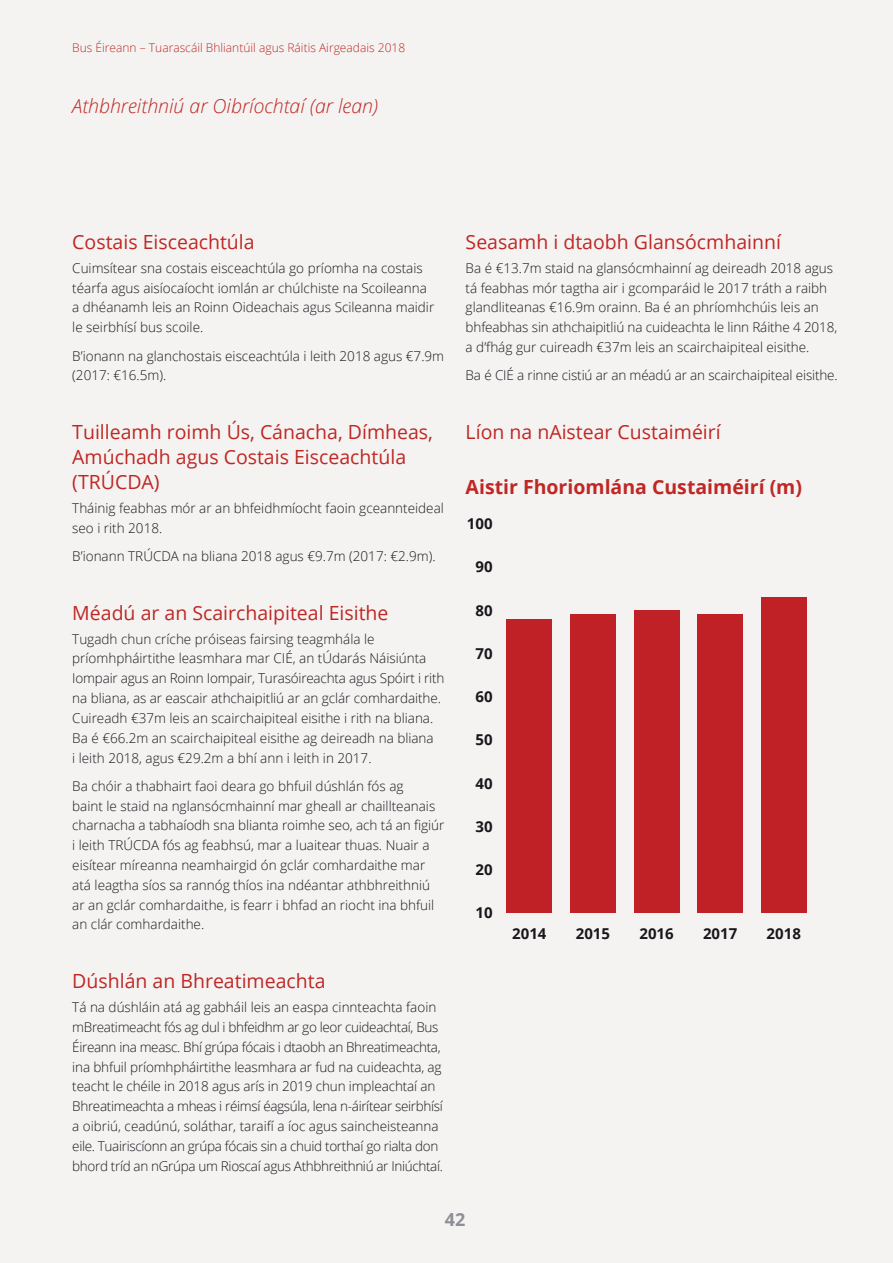
<style>
.page{position:relative;width:893px;height:1263px;background:#f4f3f2}
.page>*{position:absolute;margin:0;border:0;box-sizing:border-box;transform-origin:0 0}
.t1{font:19.5px/24.8px "Open Sans";color:#bf2724}
.t2{font:italic 300 19.5px "Open Sans";color:#bf2724}
.t3{font:700 19.5px "Open Sans";color:#bf2724}
.t4{font:700 18px "Open Sans";color:#8e8e98}
.t5{font:700 15px "Open Sans";color:#1a171c}
.Body_0-0__2{font:300 13.5px/19.8px "Open Sans";color:#1a171c}
.Body_0-0__2-2{font:300 13.5px/19.8px "Open Sans";letter-spacing:-.025em;color:#1a171c}
.t6{font:300 12px "Open Sans";color:#bf2724}
</style>
<div class="page">
<div style="left:506px;top:619px;width:46px;height:294px;background:#bf2127"></div>
<div style="left:570px;top:614px;width:46px;height:299px;background:#bf2127"></div>
<div style="left:634px;top:610px;width:45px;height:303px;background:#bf2127"></div>
<div style="left:697px;top:614px;width:46px;height:299px;background:#bf2127"></div>
<div style="left:761px;top:597px;width:46px;height:316px;background:#bf2127"></div>
<p class="t6" style="left:72px;top:39px;width:334px">Bus Éireann – Tuarascáil Bhliantúil agus Ráitis Airgeadais 2018</p>
<h2 class="t2" style="left:72px;top:92px;width:307px">Athbhreithniú ar Oibríochtaí (ar lean)</h2>
<h2 class="t1" style="left:72px;top:229px;width:184px">Costais Eisceachtúla</h2>
<p class="Body_0-0__2" style="left:72px;top:258px;width:363px">Cuimsítear sna costais eisceachtúla go príomha na costais téarfa agus aisíocaíocht iomlán ar chúlchiste na Scoileanna a dhéanamh leis an Roinn Oideachais agus Scileanna maidir le seirbhísí bus scoile.</p>
<p class="Body_0-0__2" style="left:72px;top:345px;width:373px">B’ionann na glanchostais eisceachtúla i leith 2018 agus €7.9m (2017: €16.5m).</p>
<h2 class="t1" style="left:72px;top:419px;width:362px">Tuilleamh roimh Ús, Cánacha, Dímheas,<br>Amúchadh agus Costais Eisceachtúla (TRÚCDA)</h2>
<p class="Body_0-0__2" style="left:72px;top:497px;width:373px">Tháinig feabhas mór ar an bhfeidhmíocht faoin gceannteideal seo i rith 2018.</p>
<p class="Body_0-0__2" style="left:72px;top:546px;width:365px">B’ionann TRÚCDA na bliana 2018 agus €9.7m (2017: €2.9m).</p>
<h2 class="t1" style="left:72px;top:600px;width:318px">Méadú ar an Scairchaipiteal Eisithe</h2>
<p class="Body_0-0__2" style="left:72px;top:628px;width:374px">Tugadh chun críche próiseas fairsing teagmhála le príomhpháirtithe leasmhara mar CIÉ, an tÚdarás Náisiúnta Iompair agus an Roinn Iompair, Turasóireachta agus Spóirt i rith na bliana, as ar eascair athchaipitliú ar an gclár comhardaithe.<br>Cuireadh €37m leis an scairchaipiteal eisithe i rith na bliana.<br>Ba é €66.2m an scairchaipiteal eisithe ag deireadh na bliana<br>i leith 2018, agus €29.2m a bhí ann i leith in 2017.</p>
<p class="Body_0-0__2" style="left:72px;top:776px;width:374px">Ba chóir a thabhairt faoi deara go bhfuil dúshlán fós ag<br>baint le staid na nglansócmhainní mar gheall ar chaillteanais charnacha a tabhaíodh sna blianta roimhe seo, ach tá an figiúr i leith TRÚCDA fós ag feabhsú, mar a luaitear thuas. Nuair a eisítear míreanna neamhairgid ón gclár comhardaithe mar atá leagtha síos sa rannóg thíos ina ndéantar athbhreithniú ar an gclár comhardaithe, is fearr i bhfad an riocht ina bhfuil an clár comhardaithe.</p>
<h2 class="t1" style="left:72px;top:968px;width:255px">Dúshlán an Bhreatimeachta</h2>
<p class="Body_0-0__2-2" style="left:72px;top:997px;width:372px">Tá na dúshláin atá ag gabháil leis an easpa cinnteachta faoin mBreatimeacht fós ag dul i bhfeidhm ar go leor cuideachtaí, Bus Éireann ina measc. Bhí grúpa fócais i dtaobh an Bhreatimeachta, ina bhfuil príomhpháirtithe leasmhara ar fud na cuideachta, ag teacht le chéile in 2018 agus arís in 2019 chun impleachtaí an Bhreatimeachta a mheas i réimsí éagsúla, lena n-áirítear seirbhísí a oibriú, ceadúnú, soláthar, taraifí a íoc agus saincheisteanna eile. Tuairiscíonn an grúpa fócais sin a chuid torthaí go rialta don bhord tríd an nGrúpa um Rioscaí agus Athbhreithniú ar Iniúchtaí.</p>
<h2 class="t1" style="left:466px;top:229px;width:317px">Seasamh i dtaobh Glansócmhainní</h2>
<p class="Body_0-0__2" style="left:466px;top:258px;width:373px">Ba é €13.7m staid na glansócmhainní ag deireadh 2018 agus tá feabhas mór tagtha air i gcomparáid le 2017 tráth a raibh glandliteanas €16.9m orainn. Ba é an phríomhchúis leis an bhfeabhas sin athchaipitliú na cuideachta le linn Ráithe 4 2018, a d’fhág gur cuireadh €37m leis an scairchaipiteal eisithe.</p>
<p class="Body_0-0__2" style="left:466px;top:365px;width:374px">Ba é CIÉ a rinne cistiú ar an méadú ar an scairchaipiteal eisithe.</p>
<h2 class="t1" style="left:466px;top:419px;width:257px">Líon na nAistear Custaiméirí</h2>
<h2 class="t3" style="left:466px;top:473px;width:338px">Aistir Fhoriomlána Custaiméirí (m)</h2>
<p class="t5" style="left:467px;top:513px;width:27px">100</p>
<p class="t5" style="left:475px;top:556px;width:19px">90</p>
<p class="t5" style="left:475px;top:600px;width:19px">80</p>
<p class="t5" style="left:475px;top:643px;width:19px">70</p>
<p class="t5" style="left:475px;top:686px;width:19px">60</p>
<p class="t5" style="left:475px;top:729px;width:19px">50</p>
<p class="t5" style="left:475px;top:772px;width:19px">40</p>
<p class="t5" style="left:475px;top:816px;width:19px">30</p>
<p class="t5" style="left:475px;top:859px;width:19px">20</p>
<p class="t5" style="left:475px;top:902px;width:19px">10</p>
<p class="t5" style="left:512px;top:923px;width:36px">2014</p>
<p class="t5" style="left:576px;top:923px;width:36px">2015</p>
<p class="t5" style="left:639px;top:923px;width:36px">2016</p>
<p class="t5" style="left:703px;top:923px;width:36px">2017</p>
<p class="t5" style="left:767px;top:923px;width:36px">2018</p>
<h2 class="t4" style="left:445px;top:1206px;width:22px">42</h2>
</div>
